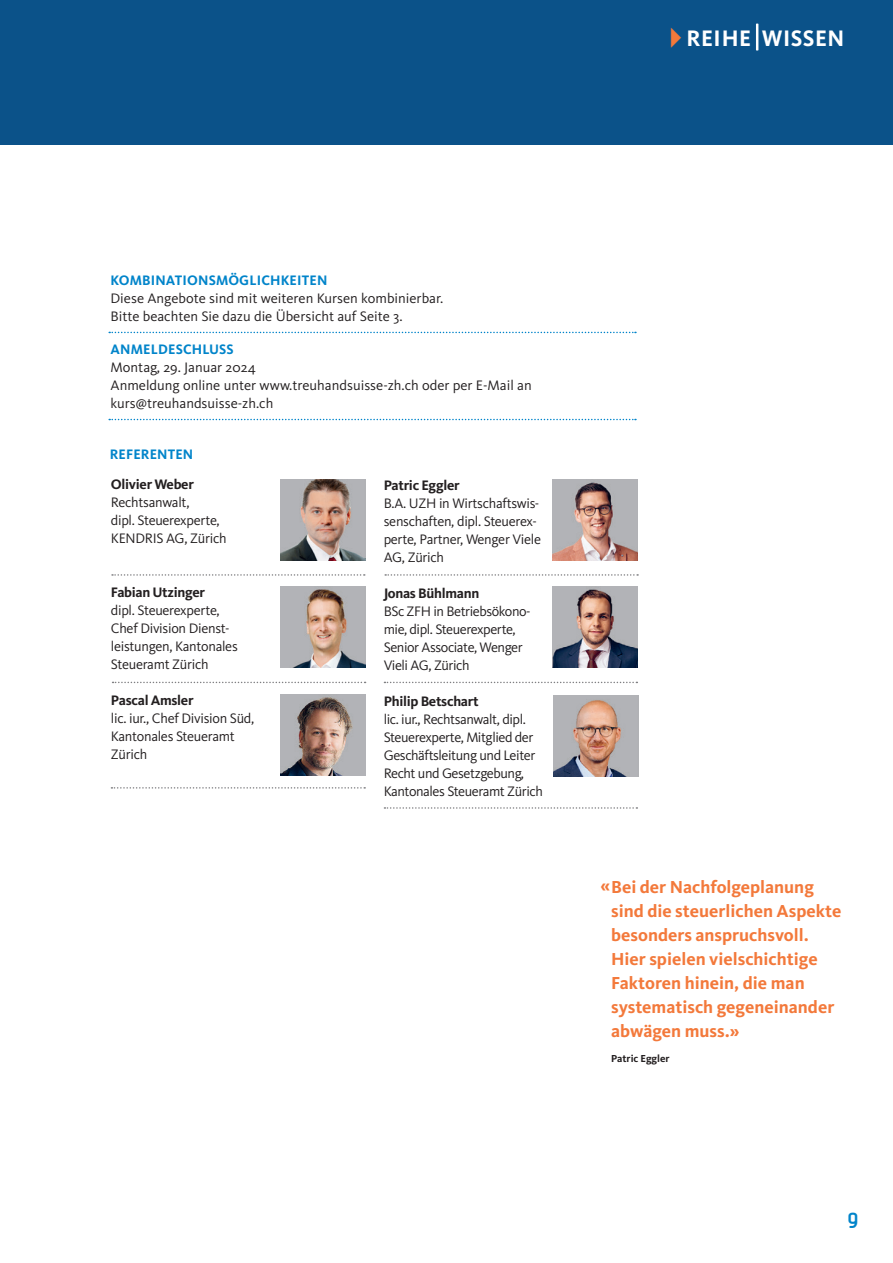
<style>
.page{position:relative;width:893px;height:1263px;background:#fff}
.page>*{position:absolute;margin:0;border:0;box-sizing:border-box;transform-origin:0 0}
.t1{font:700 23.25px "Kievit Pro";letter-spacing:.02em;color:#fff}
.t2{font:700 21px "Beta Sans";color:#0084ca}
.t3{font:700 18px/24px "Kievit Pro";color:#f3793b}
.t4{font:14.25px/18px "Kievit Pro";letter-spacing:-.02em;color:#231f20}
.t5{font:14.25px/18px "Kievit Pro";color:#231f20}
.t6{font:700 14.25px "Kievit Pro";letter-spacing:-.02em;color:#231f20}
.t7{font:700 14.25px "Kievit Pro";letter-spacing:.01em;color:#0084ca}
.t8{font:700 10.5px "Kievit Pro";color:#231f20}
.s1{color:#f3793b}
</style>
<div class="page">
<div style="left:0;top:0;width:893px;height:145px;background:#0b5289"></div>
<svg style="left:109px;top:332px;width:527px;height:1px"></svg>
<svg style="left:112px;top:574px;width:253px;height:2px"></svg>
<svg style="left:111px;top:787px;width:254px;height:2px"></svg>
<svg style="left:385px;top:574px;width:253px;height:2px"></svg>
<svg style="left:113px;top:682px;width:253px;height:1px"></svg>
<img style="left:553px;top:695px;width:85px;height:81px">
<img style="left:281px;top:587px;width:85px;height:81px">
<img style="left:281px;top:695px;width:85px;height:80px">
<svg style="left:384px;top:682px;width:253px;height:1px"></svg>
<svg style="left:384px;top:807px;width:253px;height:2px"></svg>
<svg style="left:109px;top:419px;width:527px;height:1px"></svg>
<hr style="left:756px;top:24px;width:2px;height:27px;background:#fff">
<img style="left:281px;top:480px;width:85px;height:81px">
<img style="left:553px;top:480px;width:85px;height:81px">
<img style="left:553px;top:587px;width:85px;height:81px">
<h1 class="t1" style="left:659px;top:24px;width:187px"><span class="s1">✔</span>REIHE WISSEN</h1>
<p class="t7" style="left:111px;top:272px;width:218px">KOMBINATIONSMÖGLICHKEITEN</p>
<p class="t5" style="left:111px;top:289px;width:334px">Diese Angebote sind mit weiteren Kursen kombinierbar.<br>Bitte beachten Sie dazu die Übersicht auf Seite 3.</p>
<p class="t7" style="left:111px;top:341px;width:125px">ANMELDESCHLUSS</p>
<p class="t5" style="left:111px;top:358px;width:423px">Montag, 29. Januar 2024<br>Anmeldung online unter www.treuhandsuisse-zh.ch oder per E-Mail an kurs@treuhandsuisse-zh.ch</p>
<p class="t7" style="left:110px;top:446px;width:85px">REFERENTEN</p>
<p class="t6" style="left:111px;top:476px;width:85px">Olivier Weber</p>
<p class="t4" style="left:111px;top:493px;width:117px">Rechtsanwalt,<br>dipl. Steuerexperte,<br>KENDRIS AG, Zürich</p>
<p class="t6" style="left:111px;top:584px;width:96px">Fabian Utzinger</p>
<p class="t4" style="left:111px;top:601px;width:128px">dipl. Steuerexperte,<br>Chef Division Dienst - leistungen, Kantonales<br>Steueramt Zürich</p>
<p class="t6" style="left:111px;top:692px;width:84px">Pascal Amsler</p>
<p class="t4" style="left:111px;top:709px;width:145px">lic. iur., Chef Division Süd,<br>Kantonales Steueramt<br>Zürich</p>
<p class="t6" style="left:384px;top:476px;width:77px">Patric Eggler</p>
<p class="t4" style="left:384px;top:494px;width:159px">B.A. UZH in Wirtschaftswis&shy;senschaften, dipl. Steuerex&shy;perte, Partner, Wenger Viele<br>AG, Zürich</p>
<p class="t6" style="left:384px;top:584px;width:97px">Jonas Bühlmann</p>
<p class="t4" style="left:384px;top:602px;width:148px">BSc ZFH in Betriebsökono&shy;mie, dipl. Steuerexperte,<br>Senior Associate, Wenger<br>Vieli AG, Zürich</p>
<p class="t6" style="left:384px;top:692px;width:97px">Philip Betschart</p>
<p class="t4" style="left:384px;top:710px;width:161px">lic. iur., Rechtsanwalt, dipl.<br>Steuerexperte, Mitglied der<br>Geschäftsleitung und Leiter<br>Recht und Gesetzgebung,<br>Kantonales Steueramt Zürich</p>
<p class="t3" style="left:611px;top:875px;width:232px;text-indent:-11px">« Bei der Nachfolgeplanung sind die steuerlichen Aspekte besonders anspruchsvoll.<br>Hier spielen vielschichtige<br>Faktoren hinein, die man systematisch gegeneinander abwägen muss.»</p>
<p class="t8" style="left:611px;top:1052px;width:60px">Patric Eggler</p>
<h2 class="t2" style="left:847px;top:1208px;width:13px">9</h2>
</div>
